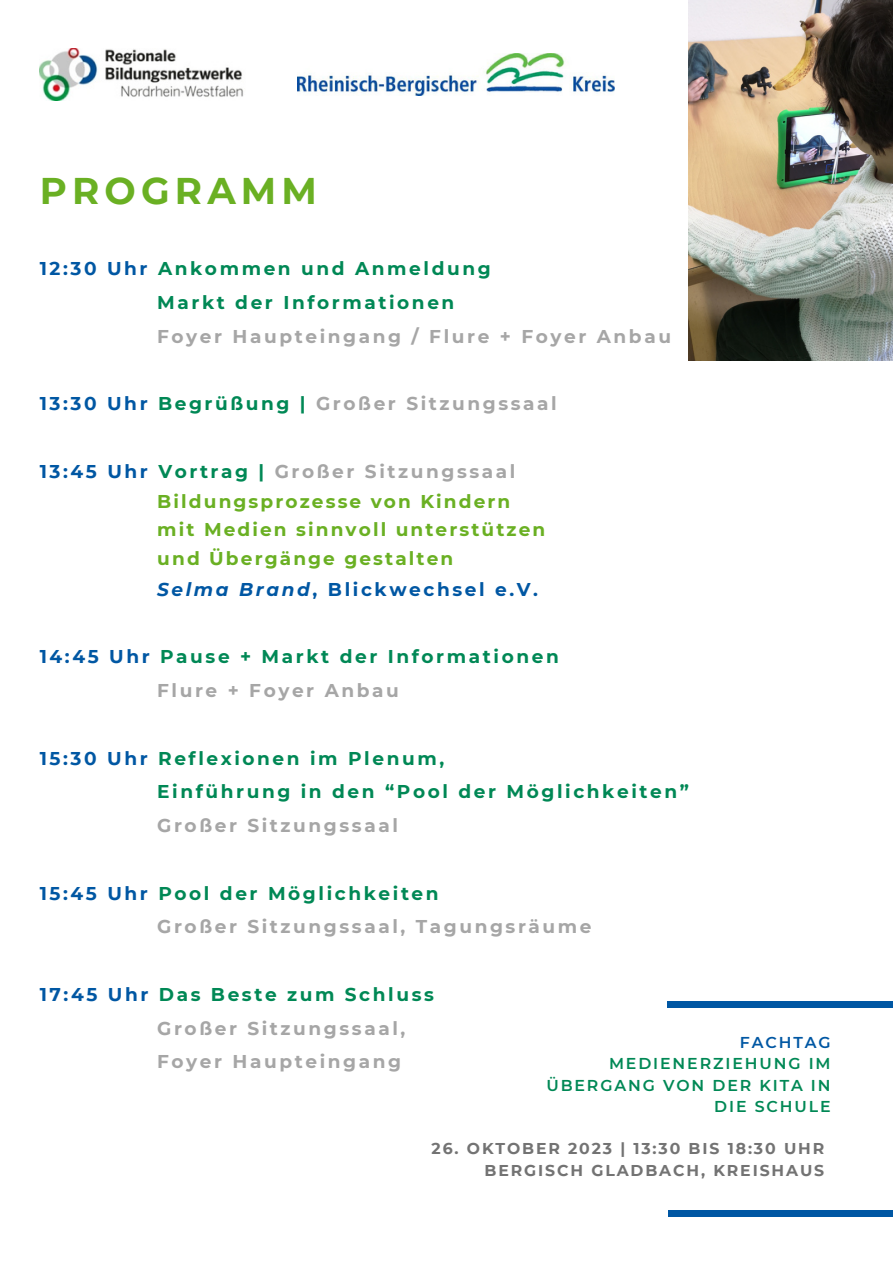
<style>
.page{position:relative;width:893px;height:1264px;background:#fff}
.page>*{position:absolute;margin:0;border:0;box-sizing:border-box;transform-origin:0 0}
.t1{font:700 37.05px "Montserrat";letter-spacing:.14em;color:#6ab023}
.t2{font:700 18.45px "Montserrat";letter-spacing:.14em;color:#a6a6a6}
.t3{font:700 18.45px "Montserrat";letter-spacing:.14em;color:#085}
.t4{font:700 18.45px "Montserrat";letter-spacing:.115em;color:#6ab023}
.t5{font:700 18.45px "Montserrat";letter-spacing:.14em;color:#0057a3}
.t6{font:600 15.75px/21.3px "Montserrat";letter-spacing:.12em;color:#085;text-align:right}
.t7{font:600 15.75px "Montserrat";letter-spacing:.12em;color:#0057a3}
.t8{font:700 15.6px "Montserrat";letter-spacing:.12em;color:#737373}
.s1{color:#0057a3}
.s2{color:#085}
.s3{font-style:italic}
</style>
<div class="page">
<img style="left:40px;top:48px;width:203px;height:52px">
<img style="left:297px;top:53px;width:317px;height:43px">
<img style="left:688px;top:0;width:204px;height:360px">
<div style="left:667px;top:1001px;width:225px;height:7px;background:#0057a3"></div>
<div style="left:668px;top:1209px;width:224px;height:7px;background:#0057a3"></div>
<p class="t1" style="left:40px;top:168px;width:279px">PROGRAMM</p>
<p class="t3" style="left:40px;top:258px;width:452px"><span class="s1">12:30 Uhr</span> Ankommen und Anmeldung</p>
<p class="t3" style="left:157px;top:291px;width:299px">Markt der Informationen</p>
<p class="t2" style="left:157px;top:325px;width:515px">Foyer Haupteingang / Flure + Foyer Anbau</p>
<p class="t2" style="left:40px;top:392px;width:518px"><span class="s1">13:30 Uhr</span> <span class="s2">Begrüßung |</span> Großer Sitzungssaal</p>
<p class="t2" style="left:40px;top:460px;width:477px"><span class="s1">13:45 Uhr</span> <span class="s2">Vortrag |</span> Großer Sitzungssaal</p>
<p class="t4" style="left:157px;top:490px;width:354px">Bildungsprozesse von Kindern</p>
<p class="t4" style="left:157px;top:518px;width:389px">mit Medien sinnvoll unterstützen</p>
<p class="t4" style="left:157px;top:546px;width:297px">und Übergänge gestalten</p>
<p class="t5" style="left:157px;top:578px;width:382px"><span class="s3">Selma Brand</span>, Blickwechsel e.V.</p>
<p class="t3" style="left:40px;top:645px;width:520px"><span class="s1">14:45 Uhr</span> Pause + Markt der Informationen</p>
<p class="t2" style="left:157px;top:679px;width:243px">Flure + Foyer Anbau</p>
<p class="t3" style="left:40px;top:746px;width:406px"><span class="s1">15:30 Uhr</span> Reflexionen im Plenum,</p>
<p class="t3" style="left:157px;top:780px;width:533px">Einführung in den “Pool der Möglichkeiten”</p>
<p class="t2" style="left:157px;top:814px;width:242px">Großer Sitzungssaal</p>
<p class="t3" style="left:40px;top:881px;width:400px"><span class="s1">15:45 Uhr</span> Pool der Möglichkeiten</p>
<p class="t2" style="left:157px;top:915px;width:436px">Großer Sitzungssaal, Tagungsräume</p>
<p class="t3" style="left:40px;top:983px;width:395px"><span class="s1">17:45 Uhr</span> Das Beste zum Schluss</p>
<p class="t2" style="left:157px;top:1016px;width:250px">Großer Sitzungssaal,</p>
<p class="t2" style="left:157px;top:1050px;width:245px">Foyer Haupteingang</p>
<p class="t7" style="left:739px;top:1032px;width:92px">FACHTAG</p>
<p class="t6" style="left:546px;top:1052px;width:286px">MEDIENERZIEHUNG IM<br>ÜBERGANG VON DER KITA IN<br>DIE SCHULE</p>
<p class="t8" style="left:431px;top:1139px;width:394px">26. OKTOBER 2023 | 13:30 BIS 18:30 UHR</p>
<p class="t8" style="left:484px;top:1160px;width:341px">BERGISCH GLADBACH, KREISHAUS</p>
</div>
